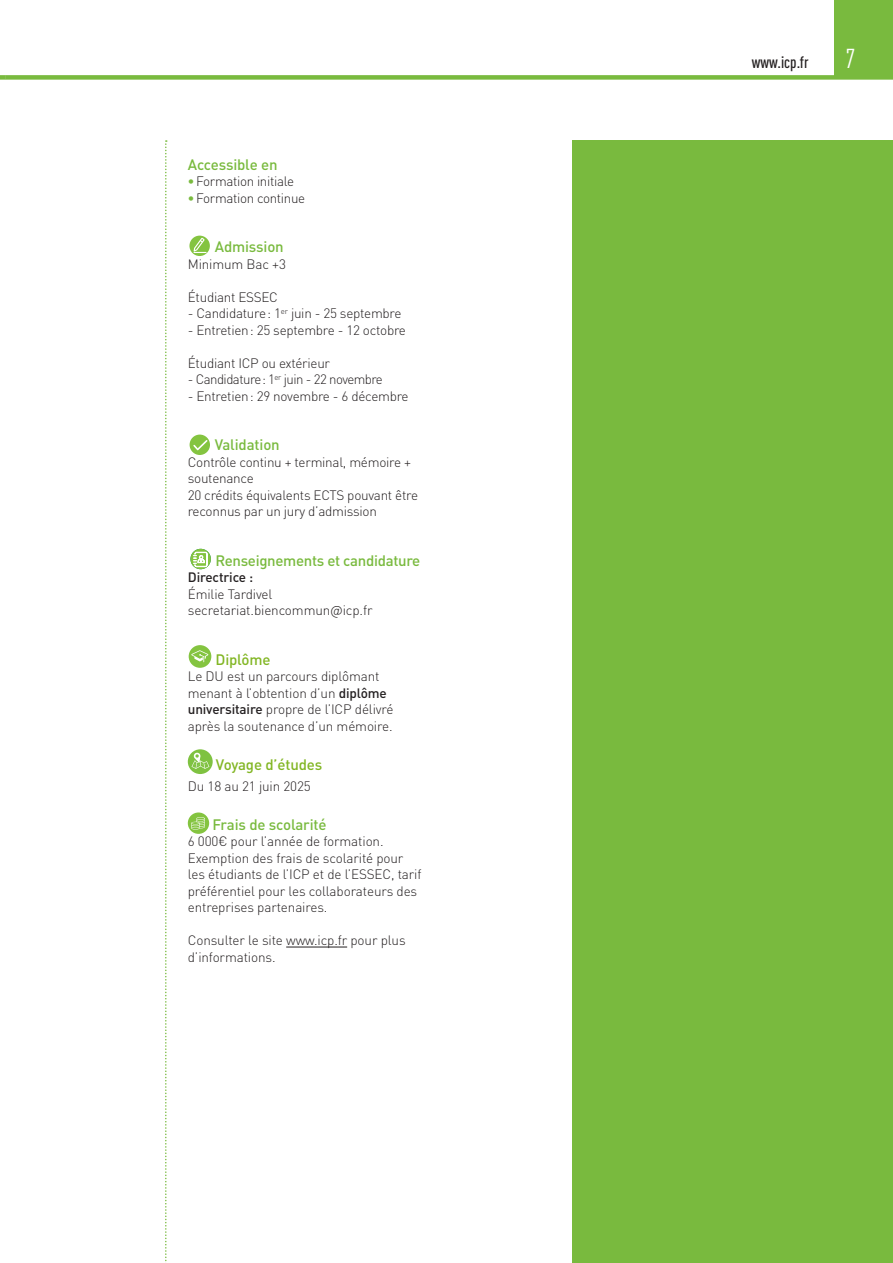
<style>
.page{position:relative;width:893px;height:1263px;background:#fff}
.page>*{position:absolute;margin:0;border:0;box-sizing:border-box;transform-origin:0 0}
.t1{font:condensed 42px "DINOT";color:#fff}
.t2{font:condensed 27px "DINOT";color:#fff}
.t3{font:500 condensed 16.5px "DINOT";color:#231f20}
.t4{font:500 15px "DINOT";letter-spacing:-.015em;color:#79ba3e}
.t5{font:500 15px "DINOT";letter-spacing:-.01em;color:#82b624}
.t6{font:300 13.5px/16.5px "DINOT";letter-spacing:-.02em;color:#231f20}
.t7{font:300 13.5px "DINOT";letter-spacing:-.04em;color:#231f20}
.t8{font:500 13.5px "DINOT";letter-spacing:-.01em;color:#231f20}
.s1{font-weight:700;color:#79ba3e}
.s2{font-weight:500}
</style>
<div class="page">
<div style="left:834px;top:0;width:59px;height:77px;background:#79ba3e"></div>
<svg style="left:0;top:75px;width:6px;height:5px"></svg>
<div style="left:6px;top:75px;width:887px;height:5px;background:#79ba3e"></div>
<svg style="left:165px;top:140px;width:2px;height:1123px"></svg>
<hr style="left:286px;top:947px;width:61px;height:1px;background:#231f20">
<div style="left:189px;top:236px;width:21px;height:20px;background:#84c440;border-radius:50%"></div>
<svg style="left:193px;top:238px;width:14px;height:15px"></svg>
<div style="left:190px;top:435px;width:20px;height:20px;background:#84c440;border-radius:50%"></div>
<svg style="left:193px;top:440px;width:15px;height:10px"></svg>
<svg style="left:190px;top:549px;width:21px;height:20px"></svg>
<svg style="left:193px;top:552px;width:15px;height:15px"></svg>
<div style="left:189px;top:645px;width:22px;height:23px;background:#84c440;border-radius:50%"></div>
<svg style="left:191px;top:650px;width:17px;height:12px"></svg>
<div style="left:188px;top:750px;width:25px;height:24px;background:#7fc241;border-radius:50%"></div>
<svg style="left:192px;top:752px;width:17px;height:17px"></svg>
<div style="left:188px;top:812px;width:21px;height:22px;background:#84c440;border-radius:50%"></div>
<svg style="left:191px;top:817px;width:14px;height:13px"></svg>
<div style="left:573px;top:140px;width:320px;height:1123px;background:#79ba3e"></div>
<p class="t4" style="left:188px;top:155px;width:91px">Accessible en</p>
<p class="t6" style="left:188px;top:173px;width:108px"><span class="s1">•</span> Formation initiale</p>
<p class="t6" style="left:188px;top:189px;width:119px"><span class="s1">•</span> Formation continue</p>
<p class="t4" style="left:215px;top:237px;width:71px">Admission</p>
<p class="t6" style="left:188px;top:255px;width:100px">Minimum Bac +3</p>
<p class="t6" style="left:188px;top:288px;width:92px">Étudiant ESSEC</p>
<p class="t6" style="left:188px;top:305px;width:215px">- Candidature: 1<sup>er</sup> juin - 25 septembre</p>
<p class="t6" style="left:188px;top:321px;width:220px">- Entretien: 25 septembre - 12 octobre</p>
<p class="t6" style="left:188px;top:354px;width:144px">Étudiant ICP ou extérieur</p>
<p class="t7" style="left:188px;top:371px;width:197px">- Candidature: 1<sup>er</sup> juin - 22 novembre</p>
<p class="t6" style="left:188px;top:387px;width:222px">- Entretien: 29 novembre - 6 décembre</p>
<p class="t4" style="left:215px;top:435px;width:66px">Validation</p>
<p class="t6" style="left:188px;top:453px;width:232px">Contrôle continu + terminal, mémoire + soutenance<br>20 crédits équivalents ECTS pouvant être reconnus par un jury d’admission</p>
<p class="t4" style="left:216px;top:551px;width:206px">Renseignements et candidature</p>
<p class="t8" style="left:188px;top:569px;width:67px">Directrice :</p>
<p class="t6" style="left:188px;top:585px;width:186px">Émilie Tardivel secretariat.biencommun@icp.fr</p>
<p class="t5" style="left:215px;top:650px;width:57px">Diplôme</p>
<p class="t6" style="left:188px;top:668px;width:207px">Le DU est un parcours diplômant menant à l’obtention d’un <span class="s2">diplôme universitaire</span> propre de l’ICP délivré après la soutenance d’un mémoire.</p>
<p class="t5" style="left:216px;top:755px;width:108px">Voyage d’études</p>
<p class="t6" style="left:188px;top:778px;width:125px">Du 18 au 21 juin 2025</p>
<p class="t4" style="left:212px;top:815px;width:116px">Frais de scolarité</p>
<p class="t6" style="left:188px;top:833px;width:235px">6 000€ pour l’année de formation.<br>Exemption des frais de scolarité pour les étudiants de l’ICP et de l’ESSEC, tarif préférentiel pour les collaborateurs des entreprises partenaires.</p>
<p class="t6" style="left:188px;top:932px;width:219px">Consulter le site www.icp.fr pour plus d’informations.</p>
<p class="t3" style="left:752px;top:53px;width:58px">www.icp.fr</p>
<h1 class="t1" style="left:848px;top:29px;width:17px">8</h1>
<h2 class="t2" style="left:846px;top:43px;width:11px">7</h2>
</div>
